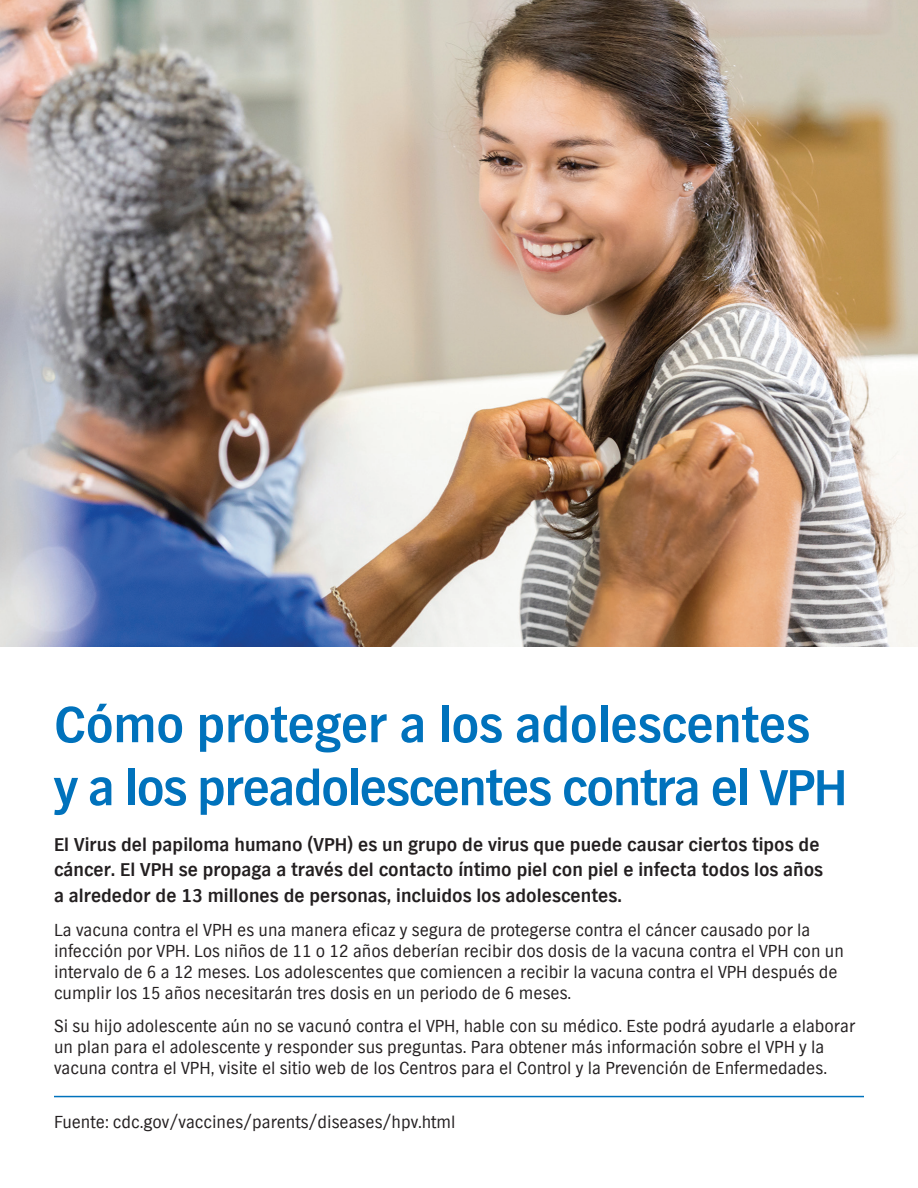
<style>
.page{position:relative;width:918px;height:1188px;background:#fff}
.page>*{position:absolute;margin:0;border:0;box-sizing:border-box;transform-origin:0 0}
.t1{font:700 52.5px/63px "Cjqssm Fchkwr TV Nord EF";letter-spacing:-.025em;color:#0072bc}
.t2{font:700 19.5px/25.5px "Cjqssm Fchkwr TV Nord EF";color:#231f20}
.t3{font:18px/21px "Svthtg Hylnql TV Nord EF";color:#231f20}
</style>
<div class="page">
<hr style="left:54px;top:1096px;width:810px;height:1px;background:#0072bc">
<img style="left:0;top:0;width:918px;height:647px">
<h2 class="t1" style="left:54px;top:695px;width:795px">Cómo proteger a los adolescentes<br>y a los preadolescentes contra el VPH</h2>
<p class="t2" style="left:54px;top:832px;width:771px">El Virus del papiloma humano (VPH) es un grupo de virus que puede causar ciertos tipos de cáncer. El VPH se propaga a través del contacto íntimo piel con piel e infecta todos los años a alrededor de 13 millones de personas, incluidos los adolescentes.</p>
<p class="t3" style="left:54px;top:920px;width:791px">La vacuna contra el VPH es una manera eficaz y segura de protegerse contra el cáncer causado por la infección por VPH. Los niños de 11 o 12 años deberían recibir dos dosis de la vacuna contra el VPH con un intervalo de 6 a 12 meses. Los adolescentes que comiencen a recibir la vacuna contra el VPH después de cumplir los 15 años necesitarán tres dosis en un periodo de 6 meses.</p>
<p class="t3" style="left:54px;top:1016px;width:803px">Si su hijo adolescente aún no se vacunó contra el VPH, hable con su médico. Este podrá ayudarle a elaborar un plan para el adolescente y responder sus preguntas. Para obtener más información sobre el VPH y la vacuna contra el VPH, visite el sitio web de los Centros para el Control y la Prevención de Enfermedades.</p>
<p class="t3" style="left:54px;top:1112px;width:403px">Fuente: cdc.gov/vaccines/parents/diseases/hpv.html</p>
</div>
